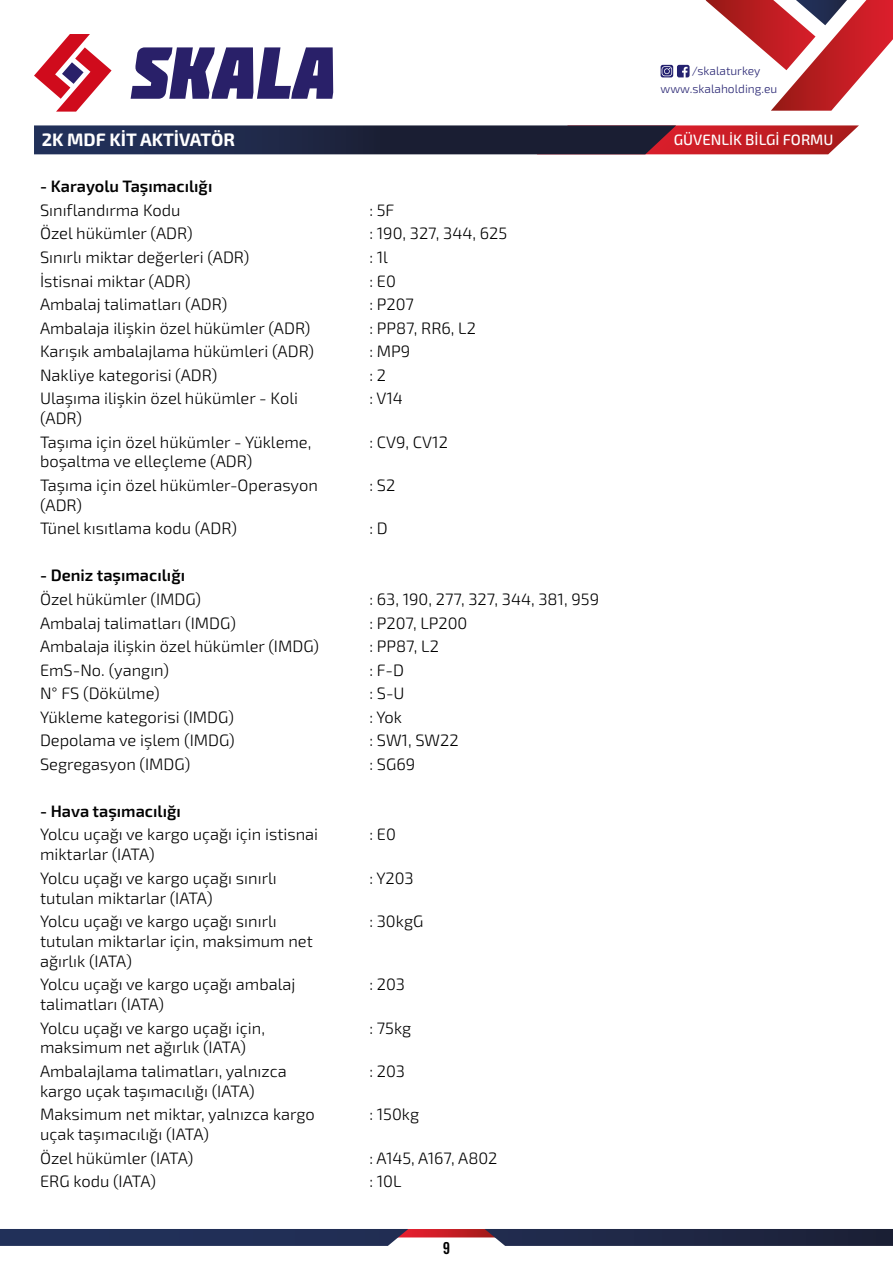
<style>
.page{position:relative;width:893px;height:1263px;background:#fff}
.page>*{position:absolute;margin:0;border:0;box-sizing:border-box;transform-origin:0 0}
.t1{font:700 18px "Exo 2";color:#fff}
.t2{font:300 16.5px/19.8px "Exo 2";color:#000}
.t3{font:600 16.5px "Exo 2";color:#000}
.t4{font:condensed 16.5px "Trade Gothic Bold Twenty";color:#000}
.t5{font:500 15px "Exo 2";color:#fff}
.t6{font:300 12px/17.4px "Exo 2";color:#242170}
</style>
<div class="page">
<svg style="left:0;top:1229px;width:893px;height:17px;background:#353756"></svg>
<svg style="left:34px;top:34px;width:78px;height:78px"></svg>
<svg style="left:131px;top:47px;width:202px;height:52px"></svg>
<svg style="left:706px;top:0;width:187px;height:111px"></svg>
<svg style="left:661px;top:65px;width:29px;height:12px"></svg>
<svg style="left:34px;top:125px;width:825px;height:29px;background:#482940"></svg>
<p class="t6" style="left:661px;top:63px;width:118px;text-indent:31px">/skalaturkey www.skalaholding.eu</p>
<p class="t1" style="left:42px;top:129px;width:195px">2K MDF KİT AKTİVATÖR</p>
<p class="t5" style="left:674px;top:131px;width:161px">GÜVENLİK BİLGİ FORMU</p>
<p class="t3" style="left:40px;top:177px;width:174px">- Karayolu Taşımacılığı</p>
<p class="t2" style="left:40px;top:201px;width:142px">Sınıflandırma Kodu</p>
<p class="t2" style="left:369px;top:201px;width:27px">: 5F</p>
<p class="t2" style="left:40px;top:224px;width:154px">Özel hükümler (ADR)</p>
<p class="t2" style="left:369px;top:224px;width:139px">: 190, 327, 344, 625</p>
<p class="t2" style="left:40px;top:248px;width:211px">Sınırlı miktar değerleri (ADR)</p>
<p class="t2" style="left:369px;top:248px;width:20px">: 1l</p>
<p class="t2" style="left:40px;top:271px;width:152px">İstisnai miktar (ADR)</p>
<p class="t2" style="left:369px;top:271px;width:28px">: E0</p>
<p class="t2" style="left:40px;top:295px;width:189px">Ambalaj talimatları (ADR)</p>
<p class="t2" style="left:369px;top:295px;width:46px">: P207</p>
<p class="t2" style="left:40px;top:318px;width:272px">Ambalaja ilişkin özel hükümler (ADR)</p>
<p class="t2" style="left:369px;top:318px;width:108px">: PP87, RR6, L2</p>
<p class="t2" style="left:40px;top:342px;width:276px">Karışık ambalajlama hükümleri (ADR)</p>
<p class="t2" style="left:369px;top:342px;width:42px">: MP9</p>
<p class="t2" style="left:40px;top:365px;width:179px">Nakliye kategorisi (ADR)</p>
<p class="t2" style="left:369px;top:365px;width:18px">: 2</p>
<p class="t2" style="left:40px;top:389px;width:259px">Ulaşıma ilişkin özel hükümler - Koli (ADR)</p>
<p class="t2" style="left:369px;top:389px;width:35px">: V14</p>
<p class="t2" style="left:40px;top:432px;width:273px">Taşıma için özel hükümler - Yükleme, boşaltma ve elleçleme (ADR)</p>
<p class="t2" style="left:369px;top:432px;width:80px">: CV9, CV12</p>
<p class="t2" style="left:40px;top:476px;width:279px">Taşıma için özel hükümler-Operasyon (ADR)</p>
<p class="t2" style="left:369px;top:476px;width:27px">: S2</p>
<p class="t2" style="left:40px;top:519px;width:198px">Tünel kısıtlama kodu (ADR)</p>
<p class="t2" style="left:369px;top:519px;width:20px">: D</p>
<p class="t3" style="left:40px;top:566px;width:147px">- Deniz taşımacılığı</p>
<p class="t2" style="left:40px;top:590px;width:163px">Özel hükümler (IMDG)</p>
<p class="t2" style="left:369px;top:590px;width:231px">: 63, 190, 277, 327, 344, 381, 959</p>
<p class="t2" style="left:40px;top:613px;width:197px">Ambalaj talimatları (IMDG)</p>
<p class="t2" style="left:369px;top:613px;width:100px">: P207, LP200</p>
<p class="t2" style="left:40px;top:637px;width:281px">Ambalaja ilişkin özel hükümler (IMDG)</p>
<p class="t2" style="left:369px;top:637px;width:71px">: PP87, L2</p>
<p class="t2" style="left:40px;top:660px;width:130px">EmS-No. (yangın)</p>
<p class="t2" style="left:369px;top:660px;width:36px">: F-D</p>
<p class="t2" style="left:40px;top:684px;width:121px">N° FS (Dökülme)</p>
<p class="t2" style="left:369px;top:684px;width:37px">: S-U</p>
<p class="t2" style="left:40px;top:707px;width:196px">Yükleme kategorisi (IMDG)</p>
<p class="t2" style="left:369px;top:707px;width:34px">: Yok</p>
<p class="t2" style="left:40px;top:731px;width:196px">Depolama ve işlem (IMDG)</p>
<p class="t2" style="left:369px;top:731px;width:91px">: SW1, SW22</p>
<p class="t2" style="left:40px;top:754px;width:152px">Segregasyon (IMDG)</p>
<p class="t2" style="left:369px;top:754px;width:47px">: SG69</p>
<p class="t3" style="left:40px;top:801px;width:142px">- Hava taşımacılığı</p>
<p class="t2" style="left:40px;top:825px;width:280px">Yolcu uçağı ve kargo uçağı için istisnai miktarlar (IATA)</p>
<p class="t2" style="left:369px;top:825px;width:28px">: E0</p>
<p class="t2" style="left:40px;top:868px;width:238px">Yolcu uçağı ve kargo uçağı sınırlı tutulan miktarlar (IATA)</p>
<p class="t2" style="left:369px;top:868px;width:46px">: Y203</p>
<p class="t2" style="left:40px;top:912px;width:274px">Yolcu uçağı ve kargo uçağı sınırlı tutulan miktarlar için, maksimum net ağırlık (IATA)</p>
<p class="t2" style="left:369px;top:912px;width:56px">: 30kgG</p>
<p class="t2" style="left:40px;top:975px;width:257px">Yolcu uçağı ve kargo uçağı ambalaj talimatları (IATA)</p>
<p class="t2" style="left:369px;top:975px;width:37px">: 203</p>
<p class="t2" style="left:40px;top:1018px;width:226px">Yolcu uçağı ve kargo uçağı için, maksimum net ağırlık (IATA)</p>
<p class="t2" style="left:369px;top:1018px;width:43px">: 75kg</p>
<p class="t2" style="left:40px;top:1062px;width:248px">Ambalajlama talimatları, yalnızca kargo uçak taşımacılığı (IATA)</p>
<p class="t2" style="left:369px;top:1062px;width:37px">: 203</p>
<p class="t2" style="left:40px;top:1105px;width:276px">Maksimum net miktar, yalnızca kargo uçak taşımacılığı (IATA)</p>
<p class="t2" style="left:369px;top:1105px;width:51px">: 150kg</p>
<p class="t2" style="left:40px;top:1148px;width:155px">Özel hükümler (IATA)</p>
<p class="t2" style="left:369px;top:1148px;width:129px">: A145, A167, A802</p>
<p class="t2" style="left:40px;top:1172px;width:118px">ERG kodu (IATA)</p>
<p class="t2" style="left:369px;top:1172px;width:34px">: 10L</p>
<p class="t4" style="left:443px;top:1238px;width:9px">9</p>
</div>
